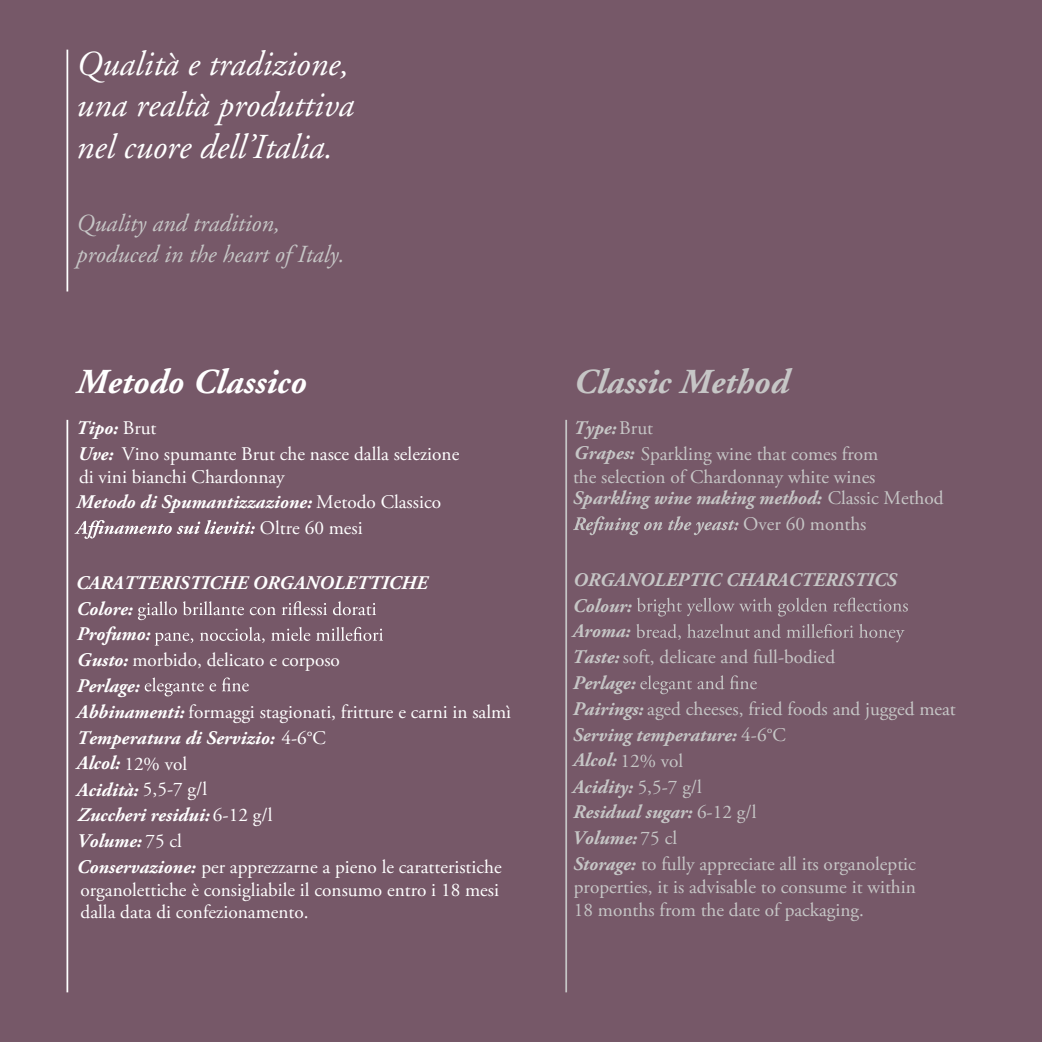
<style>
.page{position:relative;width:1042px;height:1042px;background:#765868}
.page>*{position:absolute;margin:0;border:0;box-sizing:border-box;transform-origin:0 0}
.t1{font:italic 35px/41.5px "Adobe Garamond";color:#fff}
.t2{font:italic 700 35px "Adobe Garamond";color:#fff}
.t3{font:italic 700 35px "Adobe Garamond";color:#c6c6c6}
.t4{font:italic 24.5px/31.5px "Adobe Garamond";color:#c6c6c6}
.t5{font:19.25px/25.7px "Adobe Garamond Pro";color:#c6c6c6}
.t6{font:19.25px/25.7px "Adobe Garamond Pro";color:#fff}
.t7{font:italic 700 19.25px/25.7px "Adobe Garamond Pro";color:#fff}
.t8{font:italic 700 19.25px/26.6px "Adobe Garamond Pro";color:#c6c6c6}
.s1{font-weight:700;font-style:italic}
.s2{font-weight:400;font-style:normal}
</style>
<div class="page">
<hr style="left:66px;top:50px;width:2px;height:241px;background:#fff">
<hr style="left:66px;top:420px;width:2px;height:572px;background:#fff">
<hr style="left:565px;top:420px;width:2px;height:572px;background:#c6c6c6">
<svg style="left:74px;top:520px;width:181px;height:19px"></svg>
<svg style="left:138px;top:601px;width:238px;height:19px"></svg>
<svg style="left:155px;top:627px;width:228px;height:18px"></svg>
<svg style="left:145px;top:677px;width:104px;height:19px"></svg>
<svg style="left:573px;top:516px;width:165px;height:19px"></svg>
<svg style="left:637px;top:597px;width:271px;height:19px"></svg>
<svg style="left:636px;top:624px;width:268px;height:18px"></svg>
<svg style="left:640px;top:675px;width:117px;height:19px"></svg>
<h1 class="t1" style="left:77px;top:44px;width:279px">Qualità e tradizione, una realtà produttiva nel cuore dell’Italia.</h1>
<p class="t4" style="left:77px;top:208px;width:270px">Quality and tradition, produced in the heart of Italy.</p>
<h1 class="t2" style="left:77px;top:363px;width:232px">Metodo Classico</h1>
<h1 class="t3" style="left:574px;top:363px;width:217px">Classic Method</h1>
<p class="t6" style="left:76px;top:416px;width:385px"><span class="s1">Tipo:</span> Brut<br><span class="s1">Uve:</span> Vino spumante Brut che nasce dalla selezione</p>
<p class="t6" style="left:79px;top:464px;width:207px">di vini bianchi Chardonnay</p>
<p class="t7" style="left:77px;top:489px;width:366px">Metodo di Spumantizzazione: <span class="s2">Metodo Classico</span></p>
<p class="t6" style="left:260px;top:515px;width:104px">Oltre 60 mesi</p>
<p class="t5" style="left:573px;top:415px;width:306px"><span class="s1">Type:</span> Brut<br><span class="s1">Grapes:</span> Sparkling wine that comes from</p>
<p class="t8" style="left:743px;top:485px;width:202px;text-indent:-170px">Sparkling wine making method: <span class="s2">Classic Method<br>Over 60 months</span></p>
<p class="t5" style="left:573px;top:464px;width:304px">the selection of Chardonnay white wines</p>
<p class="t7" style="left:76px;top:570px;width:353px">CARATTERISTICHE ORGANOLETTICHE</p>
<p class="t7" style="left:77px;top:596px;width:58px">Colore:</p>
<p class="t6" style="left:77px;top:648px;width:265px"><span class="s1">Gusto:</span> morbido, delicato e corposo</p>
<p class="t7" style="left:77px;top:622px;width:75px">Profumo:</p>
<p class="t7" style="left:77px;top:673px;width:64px">Perlage:</p>
<p class="t6" style="left:77px;top:699px;width:436px"><span class="s1">Abbinamenti:</span> formaggi stagionati, fritture e carni in salmì</p>
<p class="t7" style="left:77px;top:725px;width:251px">Temperatura di Servizio: <span class="s2">4-6°C<br></span>Alcol: <span class="s2">12% vol<br></span>Acidità: <span class="s2">5,5-7 g/l<br></span>Zuccheri residui: <span class="s2">6-12 g/l<br></span>Volume: <span class="s2">75 cl</span></p>
<p class="t6" style="left:81px;top:879px;width:420px;line-height:22.8px">organolettiche è consigliabile il consumo entro i 18 mesi dalla data di confezionamento.</p>
<p class="t6" style="left:77px;top:854px;width:426px"><span class="s1">Conservazione:</span> per apprezzarne a pieno le caratteristiche</p>
<p class="t8" style="left:573px;top:567px;width:325px">ORGANOLEPTIC CHARACTERISTICS</p>
<p class="t8" style="left:573px;top:593px;width:61px;line-height:25px">Colour:<br>Aroma:</p>
<p class="t8" style="left:573px;top:670px;width:64px">Perlage:</p>
<p class="t5" style="left:572px;top:645px;width:265px"><span class="s1">Taste:</span> soft, delicate and full-bodied</p>
<p class="t5" style="left:573px;top:697px;width:384px"><span class="s1">Pairings:</span> aged cheeses, fried foods and jugged meat<br><span class="s1">Serving temperature:</span> 4-6°C</p>
<p class="t5" style="left:572px;top:774px;width:345px"><span class="s1">Acidity:</span> 5,5-7 g/l<br><span class="s1">Residual sugar:</span> 6-12 g/l<br><span class="s1">Volume:</span> 75 cl<br><span class="s1">Storage:</span> to fully appreciate all its organoleptic</p>
<p class="t5" style="left:574px;top:876px;width:343px;line-height:22.8px">properties, it is advisable to consume it within<br>18 months from the date of packaging.</p>
<p class="t8" style="left:573px;top:747px;width:111px">Alcol: <span class="s2">12% vol</span></p>
</div>
